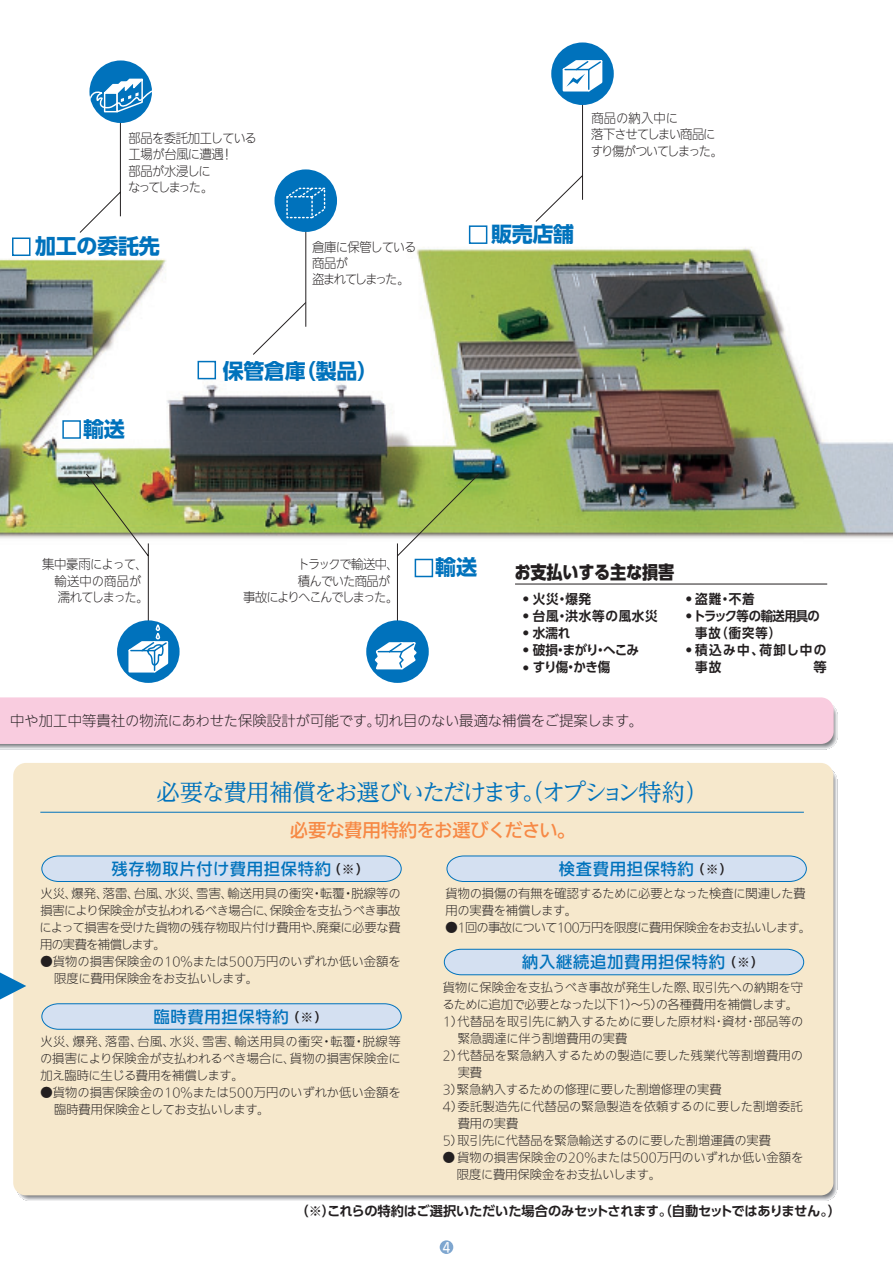
<style>
.page{position:relative;width:893px;height:1263px;background:#fff}
.page>*{position:absolute;margin:0;border:0;box-sizing:border-box;transform-origin:0 0}
.t1{font:23.4px "UD Reimin Pro Regular 90 pv RKSJ H";letter-spacing:-.085em;color:#0072bc}
.t2{font:21px "UD Shin Go Pro Bold 90 pv RKSJ H";letter-spacing:-.015em;color:#0072bc}
.t3{font:18.3px "Iwa UD Go Hon Pro Md 90 pv RKSJ H";letter-spacing:-.02em;color:#f68945}
.t4{font:18px "UD Shin Go Pro Heavy 90 pv RKSJ H";letter-spacing:-.015em;color:#231f20;scale:.9 1}
.t5{font:16.35px "Iwa UD Go Hon Pro Md 90 pv RKSJ H";letter-spacing:.04em;color:#0072bc}
.t6{font:14.25px "Iwa UD Go Hon Pro Lt 90 pv RKSJ H";letter-spacing:-.005em;color:#231f20}
.t7{font:13.2px "UD Shin Go Pro De Bold 90 pv RKSJ H";letter-spacing:-.015em;color:#231f20}
.t8{font:13.2px/17.1px "UD Shin Go Pro De Bold 90 pv RKSJ H";letter-spacing:-.015em;color:#231f20;scale:.95 1}
.t9{font:13.2px/17.1px "UD Shin Go Pro De Bold 90 pv RKSJ H";letter-spacing:.06em;color:#231f20;scale:.95 1}
.t10{font:12.9px/16.2px "Iwa UD Go Hon Pro Lt 90 pv RKSJ H";letter-spacing:-.085em;color:#231f20;scale:.95 1}
.t11{font:12.9px/16.2px "Iwa UD Go Hon Pro Lt 90 pv RKSJ H";letter-spacing:-.055em;color:#231f20;scale:.95 1}
.t12{font:12.9px/16.2px "Iwa UD Go Hon Pro Lt 90 pv RKSJ H";letter-spacing:-.04em;color:#231f20;scale:.95 1}
.t13{font:12.9px "Iwa UD Go Hon Pro Lt 90 pv RKSJ H";letter-spacing:-.12em;color:#231f20;scale:.95 1}
.t14{font:12.9px "UD Shin Go Pro De Bold 90 pv RKSJ H";color:#231f20}
.t15{font:12.9px "Iwa UD Go Hon Pro Lt 90 pv RKSJ H";letter-spacing:-.13em;color:#231f20;scale:.95 1}
.t16{font:12.9px "Iwa UD Go Hon Pro Lt 90 pv RKSJ H";letter-spacing:-.065em;color:#231f20;scale:.95 1}
.t17{font:12.9px "Iwa UD Go Hon Pro Md 90 pv RKSJ H";color:#fff;scale:.87 1}
.t18{font:12.3px/17px "Iwa UD Go Hon Pro Lt 90 pv RKSJ H";letter-spacing:-.01em;color:#231f20}
.t19{font:12.3px "Iwa UD Go Hon Pro Lt 90 pv RKSJ H";letter-spacing:-.055em;color:#231f20}
.t20{font:12.3px "Iwa UD Go Hon Pro Lt 90 pv RKSJ H";letter-spacing:-.035em;color:#231f20}
.t21{font:5.55px "UD Shin Go Pro De Bold 90 pv RKSJ H";color:#231f20}
</style>
<div class="page">
<svg style="left:0;top:697px;width:837px;height:52px;background:#f2cadb"></svg>
<div style="left:13px;top:763px;width:820px;height:432px;background:#f6e8cc;border-radius:13px"></div>
<svg style="left:0;top:943px;width:26px;height:85px"></svg>
<img style="left:0;top:63px;width:892px;height:522px">
<hr style="left:40px;top:812px;width:764px;height:1px;background:#0072bc">
<svg style="left:444px;top:949px;width:360px;height:26px;background:#c7d9ec"></svg>
<svg style="left:41px;top:855px;width:361px;height:27px;background:#c5d7eb"></svg>
<svg style="left:41px;top:1003px;width:361px;height:27px;background:#c4d7eb"></svg>
<svg style="left:447px;top:855px;width:360px;height:27px;background:#c4d7eb"></svg>
<svg style="left:79px;top:96px;width:227px;height:129px"></svg>
<svg style="left:86px;top:578px;width:394px;height:44px"></svg>
<svg style="left:284px;top:203px;width:121px;height:464px"></svg>
<div style="left:275px;top:169px;width:62px;height:63px;background:#0072bc;border-radius:50%"></div>
<svg style="left:286px;top:187px;width:40px;height:32px"></svg>
<div style="left:366px;top:620px;width:63px;height:63px;background:#0072bc;border-radius:50%"></div>
<svg style="left:370px;top:642px;width:52px;height:30px"></svg>
<div style="left:117px;top:620px;width:63px;height:63px;background:#0072bc;border-radius:50%"></div>
<svg style="left:122px;top:624px;width:52px;height:51px"></svg>
<div style="left:89px;top:60px;width:63px;height:63px;background:#0072bc;border-radius:50%"></div>
<svg style="left:89px;top:76px;width:63px;height:38px"></svg>
<div style="left:551px;top:42px;width:63px;height:63px;background:#0072bc;border-radius:50%"></div>
<svg style="left:535px;top:57px;width:74px;height:165px"></svg>
<img style="left:11px;top:225px;width:477px;height:353px">
<hr style="left:515px;top:584px;width:312px;height:1px;background:#231f20">
<svg style="left:439px;top:1242px;width:15px;height:12px"></svg>
<div style="left:440px;top:1240px;width:13px;height:14px;background:#7ea6cf;border-radius:50%"></div>
<svg style="left:892px;top:442px;width:1px;height:96px"></svg>
<p class="t11" style="left:128px;top:132px;width:137px">部品を委託加工している工場が台風に遭遇！<br>部品が水浸しに<br>なってしまった。</p>
<p class="t2" style="left:35px;top:238px;width:126px">加工の委託先</p>
<p class="t10" style="left:312px;top:241px;width:111px">倉庫に保管している商品が<br>盗まれてしまった。</p>
<p class="t2" style="left:83px;top:421px;width:43px">輸送</p>
<p class="t2" style="left:223px;top:363px;width:157px">保管倉庫（製品）</p>
<p class="t10" style="left:591px;top:112px;width:141px">商品の納入中に<br>落下させてしまい商品にすり傷がついてしまった。</p>
<p class="t2" style="left:491px;top:227px;width:85px">販売店舗</p>
<p class="t12" style="left:54px;top:558px;width:101px;text-indent:-12px">集中豪雨によって、輸送中の商品が濡れてしまった。</p>
<p class="t15" style="left:298px;top:560px;width:108px">トラックで輸送中、</p>
<p class="t16" style="left:298px;top:576px;width:99px">積んでいた商品が</p>
<p class="t13" style="left:243px;top:592px;width:165px">事故によりへこんでしまった。</p>
<p class="t2" style="left:435px;top:559px;width:43px">輸送</p>
<p class="t4" style="left:514px;top:566px;width:179px">お支払いする主な損害</p>
<p class="t8" style="left:533px;top:592px;width:133px">火災・爆発<br>台風・洪水等の風水災水濡れ<br>破損・まがり・へこみ<br>すり傷・かき傷</p>
<p class="t9" style="left:693px;top:592px;width:142px">盗難・不着<br>トラック等の輸送用具の事故（衝突等）<br>積込み中、荷卸し中の事故</p>
<p class="t21" style="left:523px;top:596px;width:7px">●</p>
<p class="t21" style="left:523px;top:614px;width:7px">●</p>
<p class="t21" style="left:523px;top:631px;width:7px">●</p>
<p class="t21" style="left:523px;top:648px;width:7px">●</p>
<p class="t21" style="left:523px;top:665px;width:7px">●</p>
<p class="t21" style="left:686px;top:596px;width:7px">●</p>
<p class="t21" style="left:686px;top:614px;width:7px">●</p>
<p class="t21" style="left:686px;top:648px;width:7px">●</p>
<p class="t7" style="left:813px;top:662px;width:15px">等</p>
<p class="t6" style="left:10px;top:715px;width:635px">中や加工中等貴社の物流にあわせた保険設計が可能です。切れ目のない最適な補償をご提案します。</p>
<p class="t1" style="left:157px;top:783px;width:553px">必要な費用補償をお選びいただけます。（オプション特約）</p>
<p class="t3" style="left:290px;top:823px;width:287px">必要な費用特約をお選びください。</p>
<p class="t5" style="left:111px;top:862px;width:221px">残存物取片付け費用担保特約</p>
<p class="t18" style="left:40px;top:887px;width:363px;text-align:justify">火災、爆発、落雷、台風、水災、雪害、輸送用具の衝突・転覆・脱線等の損害により保険金が支払われるべき場合に、保険金を支払うべき事故によって損害を受けた貨物の残存物取片付け費用や、廃棄に必要な費用の実費を補償します。</p>
<p class="t18" style="left:54px;top:955px;width:348px;text-indent:-14px">●貨物の損害保険金の10％または500万円のいずれか低い金額を限度に費用保険金をお支払いします。</p>
<p class="t14" style="left:328px;top:864px;width:43px">（※）</p>
<p class="t5" style="left:154px;top:1010px;width:137px">臨時費用担保特約</p>
<p class="t18" style="left:40px;top:1034px;width:362px;text-align:justify">火災、爆発、落雷、台風、水災、雪害、輸送用具の衝突・転覆・脱線等の損害により保険金が支払われるべき場合に、貨物の損害保険金に加え臨時に生じる費用を補償します。</p>
<p class="t18" style="left:54px;top:1086px;width:348px;text-indent:-14px">●貨物の損害保険金の10％または500万円のいずれか低い金額を臨時費用保険金としてお支払いします。</p>
<p class="t14" style="left:286px;top:1012px;width:43px">（※）</p>
<p class="t5" style="left:559px;top:862px;width:137px">検査費用担保特約</p>
<p class="t18" style="left:445px;top:887px;width:362px">貨物の損傷の有無を確認するために必要となった検査に関連した費用の実費を補償します。</p>
<p class="t19" style="left:445px;top:923px;width:367px">●1回の事故について100万円を限度に費用保険金をお支払いします。</p>
<p class="t14" style="left:692px;top:865px;width:43px">（※）</p>
<p class="t5" style="left:522px;top:956px;width:205px">納入継続追加費用担保特約</p>
<p class="t18" style="left:443px;top:980px;width:362px">貨物に保険金を支払うべき事故が発生した際、取引先への納期を守</p>
<p class="t20" style="left:442px;top:999px;width:357px">るために追加で必要となった以下1）～5）の各種費用を補償します。</p>
<p class="t18" style="left:443px;top:1014px;width:362px">1）代替品を取引先に納入するために要した原材料･資材･部品等の</p>
<p class="t18" style="left:458px;top:1031px;width:171px">緊急調達に伴う割増費用の実費</p>
<p class="t18" style="left:443px;top:1048px;width:362px">2）代替品を緊急納入するための製造に要した残業代等割増費用の</p>
<p class="t18" style="left:458px;top:1065px;width:26px">実費</p>
<p class="t18" style="left:443px;top:1082px;width:280px">3）緊急納入するための修理に要した割増修理の実費</p>
<p class="t18" style="left:443px;top:1099px;width:362px">4）委託製造先に代替品の緊急製造を依頼するのに要した割増委託</p>
<p class="t18" style="left:458px;top:1116px;width:62px">費用の実費</p>
<p class="t18" style="left:443px;top:1133px;width:330px">5）取引先に代替品を緊急輸送するのに要した割増運賃の実費</p>
<p class="t18" style="left:457px;top:1150px;width:348px;text-indent:-14px">● 貨物の損害保険金の20％または500万円のいずれか低い金額を限度に費用保険金をお支払いします。</p>
<p class="t14" style="left:723px;top:957px;width:43px">（※）</p>
<p class="t7" style="left:296px;top:1205px;width:547px">（※）これらの特約はご選択いただいた場合のみセットされます。（自動セットではありません。）</p>
<p class="t17" style="left:443px;top:1242px;width:10px">4</p>
</div>
